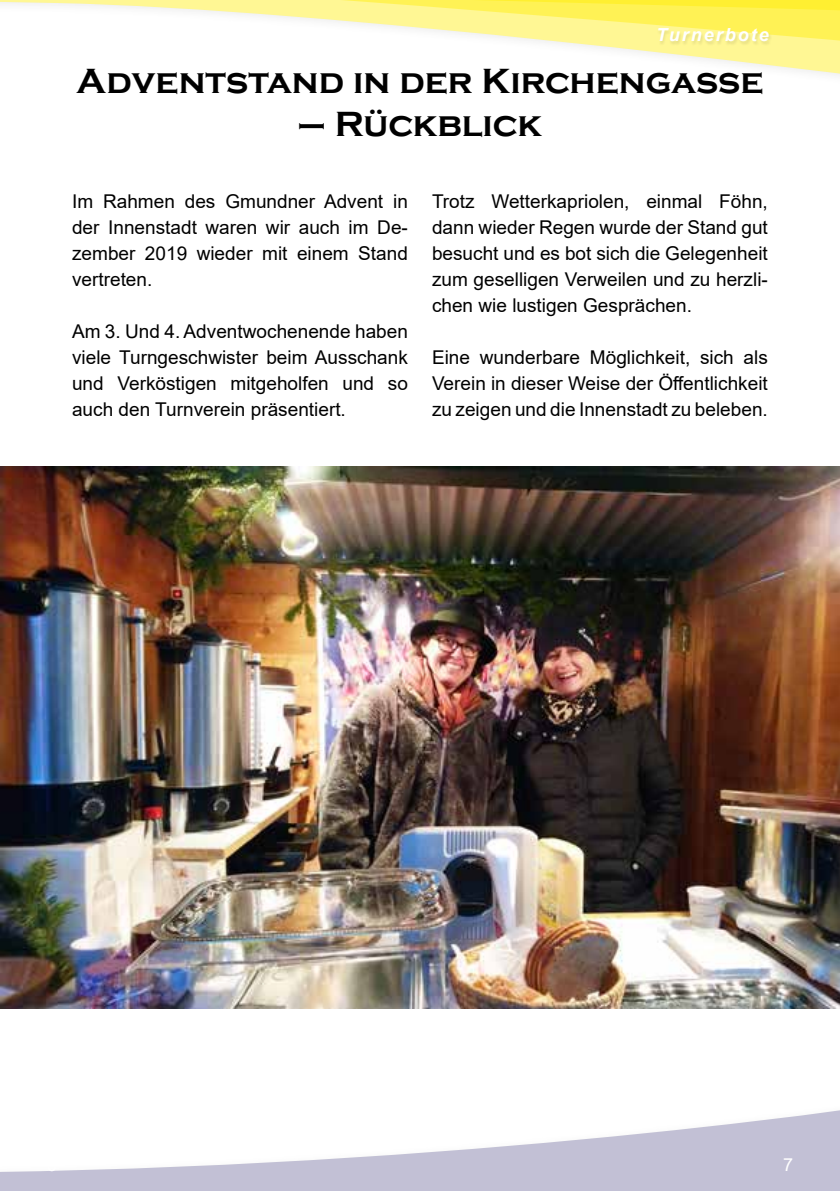
<style>
.page{position:relative;width:840px;height:1191px;background:#fff}
.page>*{position:absolute;margin:0;border:0;box-sizing:border-box;transform-origin:0 0}
.t1{font:700 36px "Copperplate Gothic";color:#000}
.t2{font:19px/26px "Arial";color:#000;text-align:justify}
.t3{font:italic 700 18px "Arial";letter-spacing:.11em;color:#fff}
.t4{font:18px "Arial";color:#fff}
</style>
<div class="page">
<svg style="left:0;top:1110px;width:839px;height:81px;fill:#c2c0d5"></svg>
<svg style="left:545px;top:41px;width:294px;height:34px"></svg>
<svg style="left:0;top:0;width:839px;height:41px"></svg>
<div style="left:656px;top:29px;width:115px;height:17px;background:#000;opacity:.1"></div>
<img style="left:0;top:467px;width:839px;height:541px">
<p class="t3" style="left:655px;top:23px;width:114px">Turnerbote</p>
<h1 class="t1" style="left:76px;top:61px;width:688px">Adventstand in der Kirchengasse</h1>
<h1 class="t1" style="left:298px;top:104px;width:245px">– Rückblick</h1>
<p class="t2" style="left:72px;top:188px;width:337px">Im Rahmen des Gmundner Advent in der Innenstadt waren wir auch im De&shy;zember 2019 wieder mit einem Stand vertreten.</p>
<p class="t2" style="left:72px;top:318px;width:337px">Am 3. Und 4. Adventwochenende haben viele Turngeschwister beim Ausschank und Verköstigen mitgeholfen und so auch den Turnverein präsentiert.</p>
<p class="t2" style="left:432px;top:188px;width:337px">Trotz Wetterkapriolen, einmal Föhn, dann wieder Regen wurde der Stand gut besucht und es bot sich die Gelegenheit zum geselligen Verweilen und zu herzli&shy;chen wie lustigen Gesprächen.</p>
<p class="t2" style="left:432px;top:344px;width:337px">Eine wunderbare Möglichkeit, sich als Verein in dieser Weise der Öffentlichkeit zu zeigen und die Innenstadt zu beleben.</p>
<p class="t4" style="left:782px;top:1152px;width:12px">7</p>
</div>
